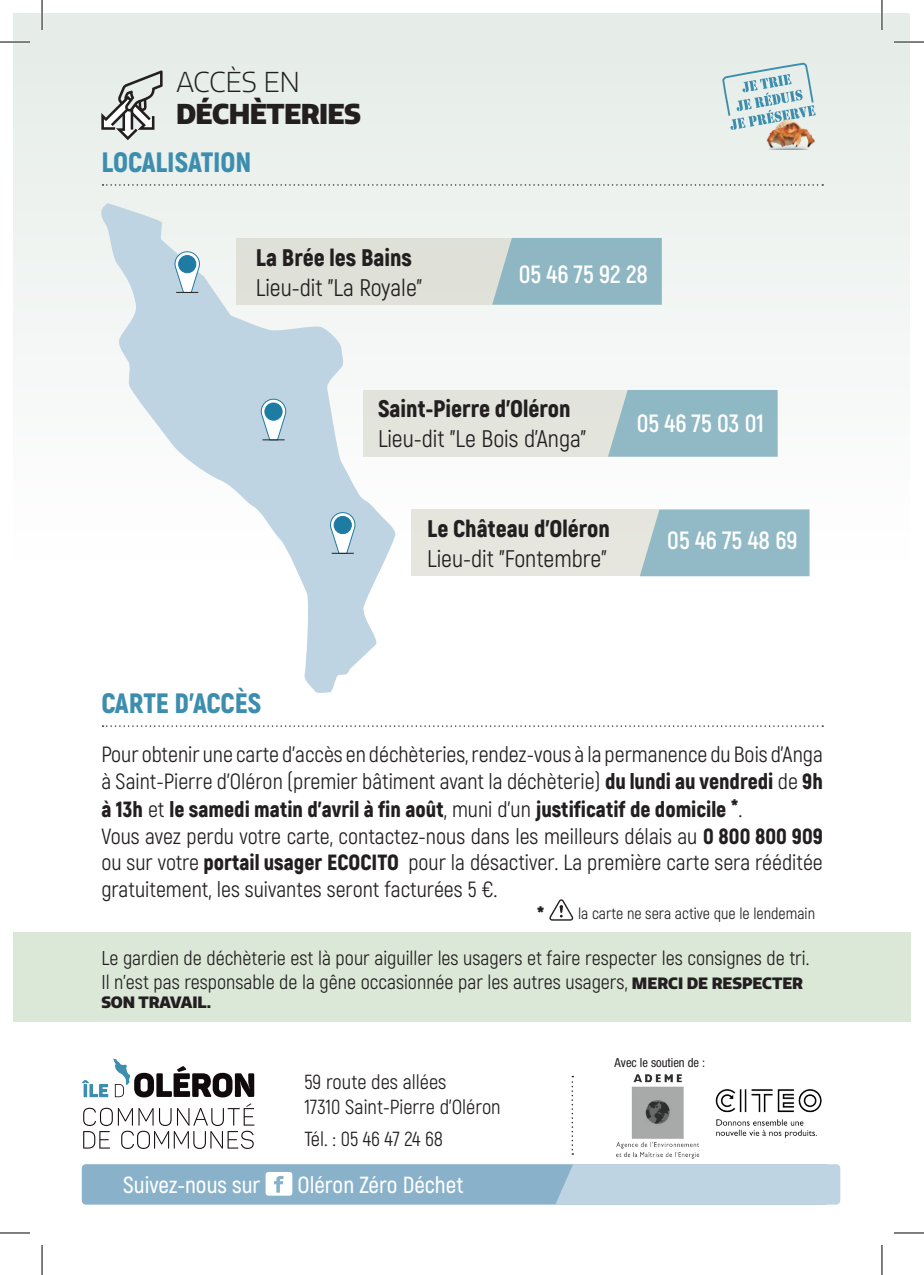
<style>
.page{position:relative;width:924px;height:1275px;background:#fff}
.page>*{position:absolute;margin:0;border:0;box-sizing:border-box;transform-origin:0 0}
.t1{font:900 28px "Akrobat";color:#3d8eae}
.t2{font:900 28px "Quatro";letter-spacing:-.02em;color:#231f20}
.t3{font:300 28px "Quatro";letter-spacing:-.025em;color:#231f20}
.t4{font:700 25px "Akrobat";color:#fff}
.t5{font:24px "Akrobat";color:#231f20}
.t6{font:900 24px "Akrobat";color:#231f20}
.t7{font:600 23.2px "Akrobat";color:#fff}
.t8{font:22px/26.4px "Akrobat";color:#231f20}
.t9{font:900 22px "Akrobat";color:#231f20}
.t10{font:20.4px/24.4px "Akrobat";color:#231f20}
.t11{font:20px/24px "Akrobat";color:#231f20}
.t12{font:16px "Akrobat";color:#231f20}
.t13{font:900 16px "Quatro";color:#231f20}
.t14{font:condensed 12.6px "Helvetica Neue LT Std";color:#231f20}
.s1{font-weight:900}
.s2{font-weight:400}
.s3{font-size:24px}
.s4{font-weight:900;font-size:24px}
.s5{font-family:"Quatro";font-weight:900;font-size:16px}
</style>
<div class="page">
<div style="left:14px;top:14px;width:895px;height:553px;background:linear-gradient(to bottom,#e5ece7,#fefefe)"></div>
<div style="left:82px;top:1164px;width:746px;height:40px;background:#89b2ca;border-radius:4px"></div>
<svg style="left:83px;top:1103px;width:171px;height:46px"></svg>
<svg style="left:82px;top:1058px;width:172px;height:39px"></svg>
<svg style="left:265px;top:1172px;width:27px;height:23px"></svg>
<svg style="left:571px;top:1075px;width:2px;height:79px"></svg>
<div style="left:555px;top:1164px;width:284px;height:40px;background:#bfd4e3"></div>
<svg style="left:101px;top:203px;width:294px;height:490px"></svg>
<svg style="left:102px;top:184px;width:720px;height:2px"></svg>
<svg style="left:102px;top:725px;width:720px;height:2px"></svg>
<svg style="left:174px;top:251px;width:26px;height:42px"></svg>
<svg style="left:261px;top:399px;width:25px;height:41px"></svg>
<svg style="left:330px;top:512px;width:25px;height:42px"></svg>
<div style="left:411px;top:509px;width:397px;height:67px;background:#e6e6df"></div>
<div style="left:363px;top:390px;width:414px;height:66px;background:#e3e4dc"></div>
<div style="left:236px;top:238px;width:425px;height:67px;background:#dfe1d9"></div>
<svg style="left:640px;top:509px;width:168px;height:67px;background:#96bcc7"></svg>
<div style="left:608px;top:390px;width:169px;height:66px;background:#90b9c5"></div>
<svg style="left:492px;top:238px;width:169px;height:67px;background:#93b9c4"></svg>
<svg style="left:101px;top:70px;width:61px;height:70px;background:#bec2bf"></svg>
<svg style="left:721px;top:62px;width:94px;height:68px;background:#c1d8dc"></svg>
<img style="left:762px;top:115px;width:56px;height:38px">
<img style="left:761px;top:144px;width:54px;height:5px">
<div style="left:14px;top:932px;width:895px;height:89px;background:#dbe8d8"></div>
<img style="left:616px;top:1074px;width:84px;height:84px">
<img style="left:715px;top:1089px;width:107px;height:49px">
<svg style="left:549px;top:899px;width:24px;height:21px"></svg>
<hr style="left:0;top:41px;width:30px;height:2px;background:#fff">
<hr style="left:893px;top:41px;width:30px;height:2px;background:#fff">
<hr style="left:41px;top:0;width:2px;height:30px;background:#fff">
<hr style="left:880px;top:0;width:2px;height:30px;background:#fff">
<hr style="left:0;top:42px;width:30px;height:1px;background:#000">
<hr style="left:893px;top:42px;width:30px;height:1px;background:#000">
<hr style="left:0;top:1232px;width:30px;height:1px;background:#000">
<hr style="left:893px;top:1232px;width:30px;height:1px;background:#000">
<hr style="left:42px;top:0;width:1px;height:30px;background:#000">
<hr style="left:42px;top:1245px;width:1px;height:30px;background:#000">
<hr style="left:881px;top:0;width:1px;height:30px;background:#000">
<hr style="left:881px;top:1245px;width:1px;height:30px;background:#000">
<p class="t3" style="left:176px;top:66px;width:125px">ACCÈS EN</p>
<p class="t2" style="left:176px;top:97px;width:186px">DÉCHÈTERIES</p>
<p class="t1" style="left:101px;top:144px;width:152px">LOCALISATION</p>
<p class="t6" style="left:256px;top:242px;width:157px">La Brée les Bains</p>
<p class="t5" style="left:256px;top:273px;width:168px">Lieu-dit "La Royale"</p>
<p class="t4" style="left:518px;top:259px;width:131px">05 46 75 92 28</p>
<p class="t1" style="left:101px;top:685px;width:161px">CARTE D’ACCÈS</p>
<p class="t6" style="left:378px;top:393px;width:194px">Saint-Pierre d’Oléron</p>
<p class="t5" style="left:378px;top:424px;width:210px">Lieu-dit "Le Bois d’Anga"</p>
<p class="t6" style="left:427px;top:512px;width:184px">Le Château d’Oléron</p>
<p class="t5" style="left:427px;top:544px;width:181px">Lieu-dit "Fontembre"</p>
<p class="t4" style="left:636px;top:408px;width:129px">05 46 75 03 01</p>
<p class="t4" style="left:667px;top:525px;width:132px">05 46 75 48 69</p>
<p class="t8" style="left:101px;top:741px;width:722px">Pour obtenir une carte d’accès en déchèteries, rendez-vous à la permanence du Bois d’Anga à Saint-Pierre d’Oléron (premier bâtiment avant la déchèterie) <span class="s1">du lundi au vendredi</span> de <span class="s1">9h</span></p>
<p class="t9" style="left:101px;top:795px;width:642px">à 13h <span class="s2">et</span> le samedi matin d’avril à fin août<span class="s2">, muni d’un</span> justificatif de domicile <span class="s3">*</span><span class="s2">.</span></p>
<p class="t8" style="left:101px;top:823px;width:722px;text-align:justify">Vous avez perdu votre carte, contactez-nous dans les meilleurs délais au <span class="s1">0 800 800 909 </span>ou sur votre <span class="s1">portail usager ECOCITO</span> pour la désactiver. La première carte sera rééditée gratuitement, les suivantes seront facturées 5 €.</p>
<p class="t12" style="left:536px;top:904px;width:279px"><span class="s4">*</span> la carte ne sera active que le lendemain</p>
<p class="t11" style="left:101px;top:945px;width:709px">Le gardien de déchèterie est là pour aiguiller les usagers et faire respecter les consignes de tri.<br>Il n’est pas responsable de la gêne occasionnée par les autres usagers, <span class="s5">MERCI DE RESPECTER</span></p>
<p class="t13" style="left:101px;top:992px;width:111px">SON TRAVAIL.</p>
<p class="t10" style="left:304px;top:1070px;width:198px">59 route des allées<br>17310 Saint-Pierre d’Oléron</p>
<p class="t10" style="left:304px;top:1127px;width:140px">Tél. : 05 46 47 24 68</p>
<p class="t7" style="left:123px;top:1170px;width:139px">Suivez-nous sur</p>
<p class="t7" style="left:297px;top:1170px;width:167px">Oléron Zéro Déchet</p>
<p class="t14" style="left:614px;top:1055px;width:92px">Avec le soutien de :</p>
</div>
